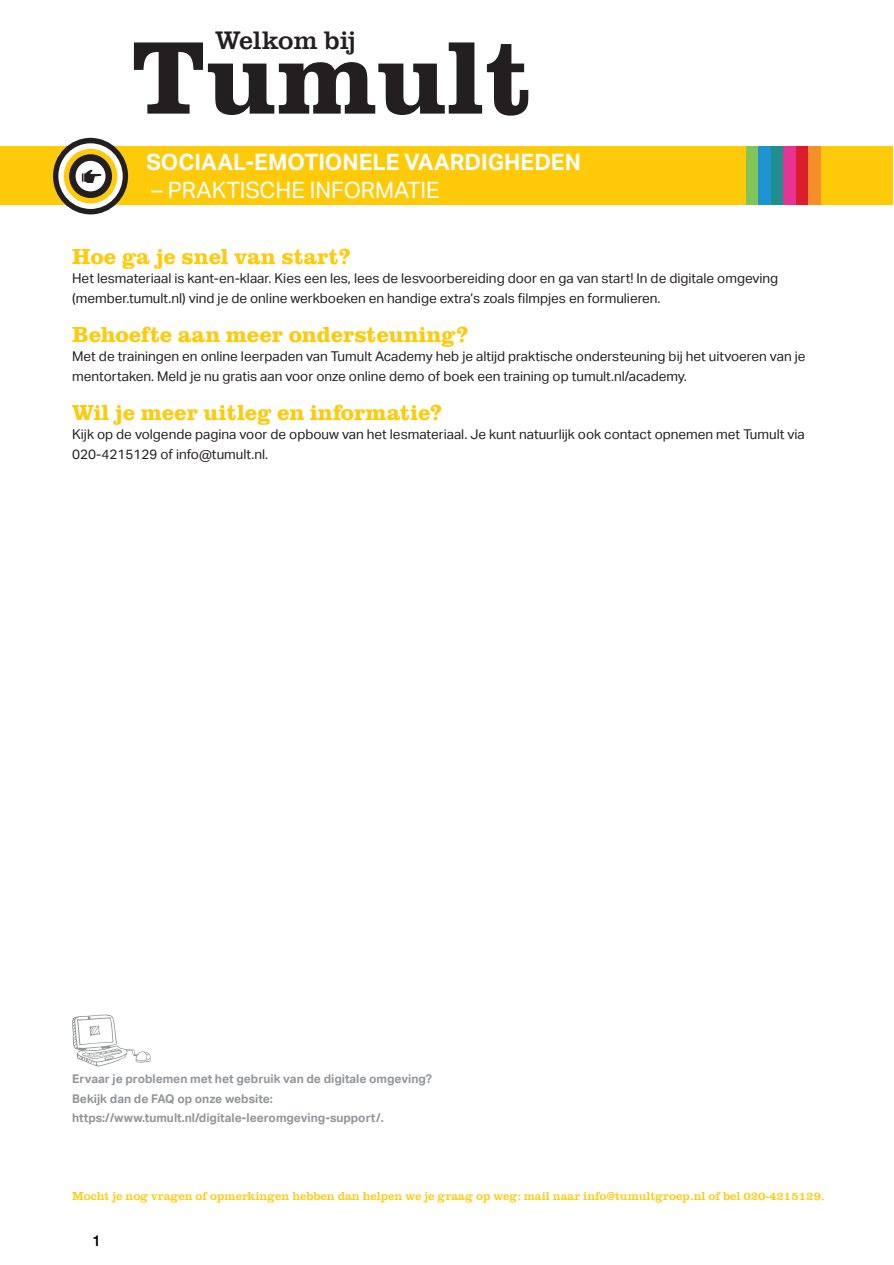
<style>
.page{position:relative;width:894px;height:1265px;background:#fff}
.page>*{position:absolute;margin:0;border:0;box-sizing:border-box;transform-origin:0 0}
.t1{font:700 106.65px "Clarendon URW";color:#231f20}
.t2{font:26.25px "Clarendon URW";letter-spacing:-.015em;color:#231f20}
.t3{font:700 22.5px "Clarendon URW";color:#feca0a}
.t4{font:700 22.5px "Aktiv Grotesk";color:#fff}
.t5{font:22.5px "Aktiv Grotesk";color:#fff}
.t6{font:500 15px "Helvetica Neue";color:#000}
.t7{font:13.5px/19.5px "Aktiv Grotesk";color:#231f20}
.t8{font:700 12px/19.5px "Aktiv Grotesk";color:#939598}
.t9{font:12px "Clarendon URW";color:#feca0a}
</style>
<div class="page">
<div style="left:0;top:147px;width:893px;height:58px;background:#feca0a"></div>
<div style="left:746px;top:147px;width:12px;height:58px;background:#81c559"></div>
<div style="left:758px;top:147px;width:13px;height:58px;background:#2094d2"></div>
<div style="left:771px;top:147px;width:12px;height:58px;background:#1f8f8e"></div>
<div style="left:783px;top:147px;width:13px;height:58px;background:#e83395"></div>
<div style="left:796px;top:147px;width:12px;height:58px;background:#db1c2a"></div>
<div style="left:808px;top:147px;width:12px;height:58px;background:#f68e2a"></div>
<div style="left:53px;top:138px;width:75px;height:76px;background:#231f20;border-radius:50%"></div>
<svg style="left:58px;top:143px;width:65px;height:66px"></svg>
<div style="left:64px;top:149px;width:53px;height:54px;background:#feca0a;border-radius:50%"></div>
<svg style="left:69px;top:154px;width:43px;height:44px"></svg>
<div style="left:76px;top:161px;width:29px;height:30px;background:#fff;border-radius:50%"></div>
<svg style="left:82px;top:169px;width:20px;height:14px"></svg>
<svg style="left:72px;top:1014px;width:79px;height:52px"></svg>
<h2 class="t2" style="left:215px;top:21px;width:143px">Welkom bij</h2>
<h1 class="t1" style="left:132px;top:-1px;width:404px">Tumult</h1>
<h3 class="t4" style="left:147px;top:149px;width:436px">SOCIAAL-EMOTIONELE VAARDIGHEDEN</h3>
<h3 class="t5" style="left:152px;top:176px;width:289px">– PRAKTISCHE INFORMATIE</h3>
<h3 class="t3" style="left:72px;top:239px;width:280px">Hoe ga je snel van start?</h3>
<p class="t7" style="left:72px;top:269px;width:707px">Het lesmateriaal is kant-en-klaar. Kies een les, lees de lesvoorbereiding door en ga van start! In de digitale omgeving (member.tumult.nl) vind je de online werkboeken en handige extra’s zoals filmpjes en formulieren.</p>
<h3 class="t3" style="left:72px;top:317px;width:398px">Behoefte aan meer ondersteuning?</h3>
<p class="t7" style="left:72px;top:347px;width:735px">Met de trainingen en online leerpaden van Tumult Academy heb je altijd praktische ondersteuning bij het uitvoeren van je mentortaken. Meld je nu gratis aan voor onze online demo of boek een training op tumult.nl/academy.</p>
<h3 class="t3" style="left:72px;top:395px;width:371px">Wil je meer uitleg en informatie?</h3>
<p class="t7" style="left:72px;top:425px;width:734px">Kijk op de volgende pagina voor de opbouw van het lesmateriaal. Je kunt natuurlijk ook contact opnemen met Tumult via<br>020-4215129 of info@tumult.nl.</p>
<p class="t8" style="left:72px;top:1069px;width:361px">Ervaar je problemen met het gebruik van de digitale omgeving?<br>Bekijk dan de FAQ op onze website: https://www.tumult.nl/digitale-leeromgeving-support/.</p>
<p class="t9" style="left:72px;top:1187px;width:754px">Mocht je nog vragen of opmerkingen hebben dan helpen we je graag op weg: mail naar info@tumultgroep.nl of bel 020-4215129.</p>
<p class="t6" style="left:93px;top:1227px;width:10px">1</p>
</div>
